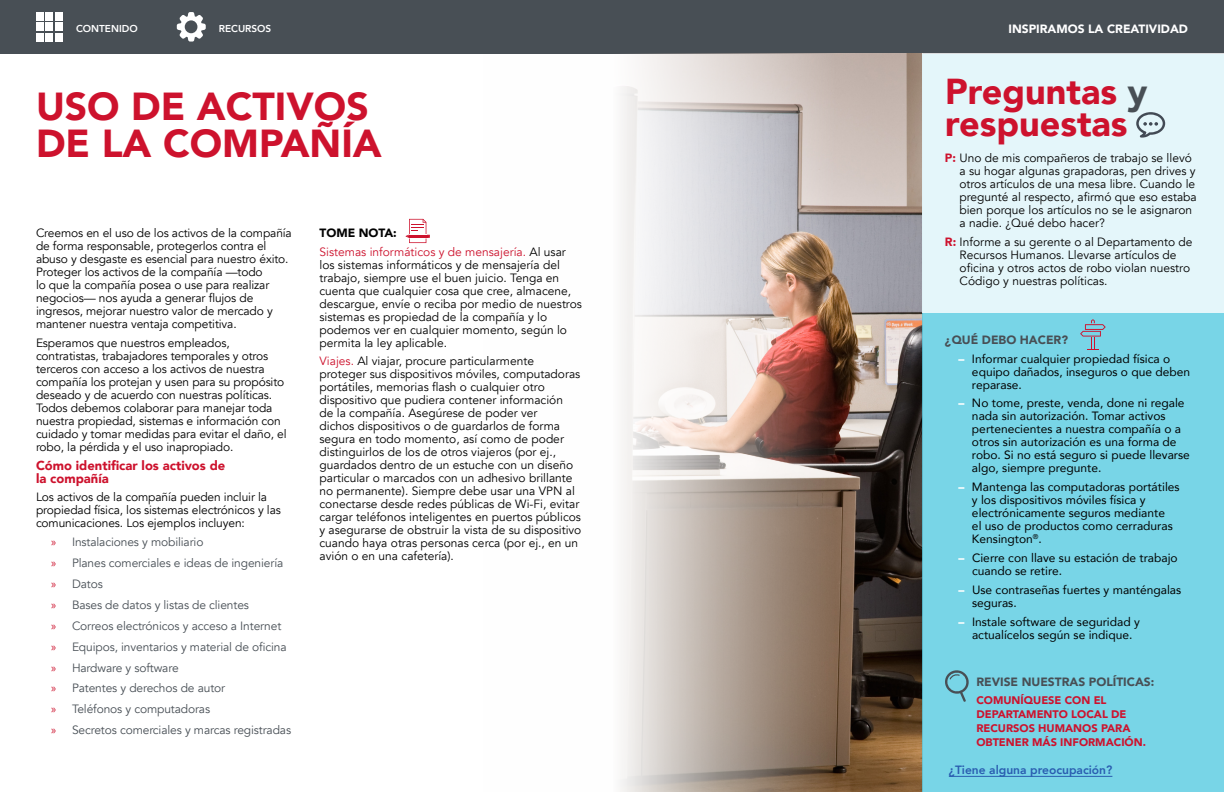
<style>
.page{position:relative;width:1224px;height:792px;background:#fff}
.page>*{position:absolute;margin:0;border:0;box-sizing:border-box;transform-origin:0 0}
.t1{font:900 39px/37px "Avenir";color:#cd122d}
.t2{font:900 36px/32px "Avenir";color:#cd122d}
.t3{font:900 13px/13px "Avenir";color:#cd122d}
.t4{font:12px/13px "Avenir";color:#000}
.t5{font:12px/13px "Avenir";color:#000}
.t6{font:12px/20.9px "Avenir";letter-spacing:-.01em;color:#484f55}
.t7{font:12px/18.8px "Avenir";color:#cd122d}
.t8{font:900 12px "Avenir";color:#484f55}
.t9{font:900 12px "Avenir";color:#fff}
.t10{font:800 12px "Avenir";color:#2a5db0}
.t11{font:900 11px/14px "Avenir";color:#cd122d}
.t12{font:800 10px "Avenir";color:#fff}
.s1{font-family:"Myriad Pro";color:#cd122d}
.s2{font-weight:900;color:#000}
.s3{color:#000}
.s4{color:#cd122d}
.s5{color:#484f55}
.s6{font-weight:900;color:#cd122d}
.s7{font-weight:900;color:#fff}
</style>
<div class="page">
<div style="left:0;top:0;width:1224px;height:54px;background:#484f55"></div>
<div style="left:36px;top:12px;width:8px;height:8px;background:#fff"></div>
<div style="left:36px;top:23px;width:8px;height:8px;background:#fff"></div>
<div style="left:36px;top:33px;width:8px;height:8px;background:#fff"></div>
<div style="left:46px;top:12px;width:7px;height:9px;background:#fff"></div>
<div style="left:46px;top:23px;width:7px;height:8px;background:#fff"></div>
<div style="left:46px;top:33px;width:7px;height:9px;background:#fff"></div>
<div style="left:55px;top:12px;width:8px;height:8px;background:#fff"></div>
<div style="left:55px;top:23px;width:8px;height:8px;background:#fff"></div>
<div style="left:55px;top:33px;width:8px;height:8px;background:#fff"></div>
<svg style="left:177px;top:12px;width:29px;height:30px"></svg>
<svg style="left:406px;top:219px;width:24px;height:24px"></svg>
<img style="left:620px;top:54px;width:302px;height:738px">
<div style="left:922px;top:54px;width:302px;height:738px;background:#78d5e7"></div>
<div style="left:922px;top:54px;width:302px;height:259px;background:#e4f6fa"></div>
<svg style="left:945px;top:670px;width:24px;height:32px"></svg>
<svg style="left:1136px;top:112px;width:29px;height:26px"></svg>
<svg style="left:1080px;top:319px;width:26px;height:31px"></svg>
<hr style="left:949px;top:776px;width:163px;height:1px;background:#2a5db0">
<p class="t9" style="left:1072px;top:19px;width:117px">EL TÍTULO VA AQUÍ</p>
<p class="t12" style="left:76px;top:21px;width:63px">CONTENIDO</p>
<p class="t12" style="left:219px;top:21px;width:54px">RECURSOS</p>
<p class="t9" style="left:1008px;top:19px;width:181px">INSPIRAMOS LA CREATIVIDAD</p>
<h1 class="t1" style="left:36px;top:87px;width:347px">USO DE ACTIVOS<br>DE LA COMPAÑÍA</h1>
<p class="t4" style="left:36px;top:227px;width:257px">Creemos en el uso de los activos de la compañía de forma responsable, protegerlos contra el abuso y desgaste es esencial para nuestro éxito.<br>Proteger los activos de la compañía —todo<br>lo que la compañía posea o use para realizar negocios— nos ayuda a generar flujos de ingresos, mejorar nuestro valor de mercado y mantener nuestra ventaja competitiva.</p>
<p class="t4" style="left:36px;top:336px;width:252px">Esperamos que nuestros empleados, contratistas, trabajadores temporales y otros terceros con acceso a los activos de nuestra compañía los protejan y usen para su propósito deseado y de acuerdo con nuestras políticas.<br>Todos debemos colaborar para manejar toda nuestra propiedad, sistemas e información con cuidado y tomar medidas para evitar el daño, el robo, la pérdida y el uso inapropiado.</p>
<p class="t3" style="left:36px;top:458px;width:191px">Cómo identificar los activos de la compañía</p>
<p class="t4" style="left:36px;top:491px;width:246px">Los activos de la compañía pueden incluir la propiedad física, los sistemas electrónicos y las comunicaciones. Los ejemplos incluyen:</p>
<p class="t6" style="left:51px;top:532px;width:242px"><span class="s1">»</span> Instalaciones y mobiliario<br><span class="s1">»</span> Planes comerciales e ideas de ingeniería <span class="s1">»</span> Datos<br><span class="s1">»</span> Bases de datos y listas de clientes<br><span class="s1">»</span> Correos electrónicos y acceso a Internet<br><span class="s1">»</span> Equipos, inventarios y material de oficina <span class="s1">»</span> Hardware y software<br><span class="s1">»</span> Patentes y derechos de autor<br><span class="s1">»</span> Teléfonos y computadoras<br><span class="s1">»</span> Secretos comerciales y marcas registradas</p>
<p class="t7" style="left:320px;top:224px;width:248px"><span class="s2">TOME NOTA:<br></span>Sistemas informáticos y de mensajería. <span class="s3">Al usar</span></p>
<p class="t4" style="left:320px;top:258px;width:264px">los sistemas informáticos y de mensajería del trabajo, siempre use el buen juicio. Tenga en cuenta que cualquier cosa que cree, almacene, descargue, envíe o reciba por medio de nuestros sistemas es propiedad de la compañía y lo podemos ver en cualquier momento, según lo permita la ley aplicable.</p>
<p class="t4" style="left:320px;top:355px;width:263px"><span class="s4">Viajes.</span> Al viajar, procure particularmente proteger sus dispositivos móviles, computadoras portátiles, memorias flash o cualquier otro dispositivo que pudiera contener información<br>de la compañía. Asegúrese de poder ver<br>dichos dispositivos o de guardarlos de forma segura en todo momento, así como de poder distinguirlos de los de otros viajeros (por ej., guardados dentro de un estuche con un diseño particular o marcados con un adhesivo brillante no permanente). Siempre debe usar una VPN al conectarse desde redes públicas de Wi-Fi, evitar cargar teléfonos inteligentes en puertos públicos y asegurarse de obstruir la vista de su dispositivo cuando haya otras personas cerca (por ej., en un avión o en una cafetería).</p>
<h2 class="t2" style="left:945px;top:75px;width:204px">Preguntas <span class="s5">y </span>respuestas</h2>
<p class="t4" style="left:959px;top:152px;width:239px;text-indent:-14px"><span class="s6">P:</span> Uno de mis compañeros de trabajo se llevó a su hogar algunas grapadoras, pen drives y otros artículos de una mesa libre. Cuando le pregunté al respecto, afirmó que eso estaba bien porque los artículos no se le asignaron a nadie. ¿Qué debo hacer?</p>
<p class="t4" style="left:960px;top:236px;width:234px;text-indent:-15px"><span class="s6">R:</span> Informe a su gerente o al Departamento de Recursos Humanos. Llevarse artículos de oficina y otros actos de robo violan nuestro Código y nuestras políticas.</p>
<p class="t8" style="left:945px;top:329px;width:125px">¿QUÉ DEBO HACER?</p>
<p class="t5" style="left:972px;top:352px;width:220px;text-indent:-14px"><span class="s7">–</span> Informar cualquier propiedad física o equipo dañados, inseguros o que deben reparase.</p>
<p class="t5" style="left:972px;top:396px;width:219px;text-indent:-14px"><span class="s7">–</span> No tome, preste, venda, done ni regale nada sin autorización. Tomar activos pertenecientes a nuestra compañía o a otros sin autorización es una forma de robo. Si no está seguro si puede llevarse algo, siempre pregunte.</p>
<p class="t5" style="left:972px;top:480px;width:209px;text-indent:-14px"><span class="s7">–</span> Mantenga las computadoras portátiles y los dispositivos móviles física y electrónicamente seguros mediante<br>el uso de productos como cerraduras<br>Kensington<sup>®</sup>.</p>
<p class="t5" style="left:972px;top:551px;width:207px;text-indent:-14px"><span class="s7">–</span> Cierre con llave su estación de trabajo cuando se retire.</p>
<p class="t5" style="left:972px;top:583px;width:211px;text-indent:-14px"><span class="s7">–</span> Use contraseñas fuertes y manténgalas seguras.</p>
<p class="t5" style="left:959px;top:615px;width:183px;text-align:center"><span class="s7">–</span> Instale software de seguridad y actualícelos según se indique.</p>
<p class="t8" style="left:976px;top:672px;width:179px">REVISE NUESTRAS POLÍTICAS:</p>
<p class="t11" style="left:976px;top:693px;width:171px">COMUNÍQUESE CON EL<br>DEPARTAMENTO LOCAL DE<br>RECURSOS HUMANOS PARA<br>OBTENER MÁS INFORMACIÓN.</p>
<p class="t10" style="left:949px;top:761px;width:165px">¿Tiene alguna preocupación?</p>
</div>
